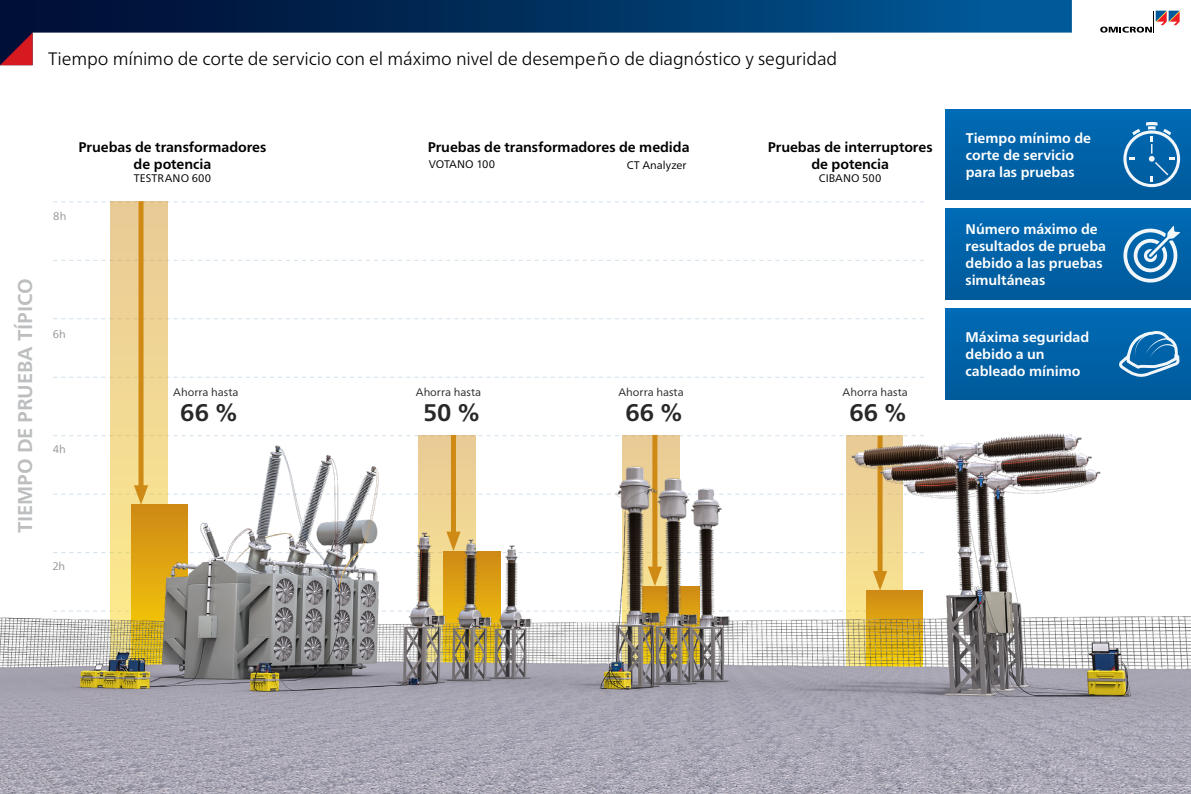
<style>
.page{position:relative;width:1191px;height:794px;background:#fff}
.page>*{position:absolute;margin:0;border:0;box-sizing:border-box;transform-origin:0 0}
.Vorwort{font:700 24px "Frutiger Neue LTW1 G";letter-spacing:.005em;color:#292829}
.Vorwort-2{font:700 20px "Frutiger Neue LTW1 G";letter-spacing:-.005em;color:#bcbec0}
.Content_-_Page_Headl{font:300 18px "Frutiger Neue LTW1 G";letter-spacing:-.01em;color:#000}
.Vorwort-3{font:700 14px/16.8px "Frutiger Neue LTW1 G";letter-spacing:-.005em;color:#fff}
.Vorwort-4{font:700 14px/16.8px "Frutiger Neue LTW1 G";color:#000;text-align:center}
.Vorwort-5{font:11px "Frutiger Neue LTW1 G";color:#292829}
.Vorwort-6{font:11px "Frutiger Neue LTW1 G";color:#000}
.Vorwort-7{font:11px "Frutiger Neue LTW1 G";color:#939598}
</style>
<div class="page">
<svg style="left:0;top:0;width:1071px;height:33px;background:#023464"></svg>
<svg style="left:0;top:33px;width:33px;height:32px"></svg>
<svg style="left:1100px;top:11px;width:79px;height:22px"></svg>
<svg style="left:53px;top:318px;width:870px;height:1px"></svg>
<svg style="left:53px;top:260px;width:870px;height:1px"></svg>
<svg style="left:53px;top:201px;width:870px;height:1px"></svg>
<div style="left:111px;top:201px;width:56px;height:467px;background:#eccf95"></div>
<div style="left:138px;top:201px;width:5px;height:292px;background:#ce8a14"></div>
<img style="left:0;top:351px;width:1191px;height:443px">
<div style="left:946px;top:109px;width:245px;height:91px;background:linear-gradient(to right,#0062a8,#0062a8)"></div>
<svg style="left:1123px;top:122px;width:57px;height:65px;background:#3180b8"></svg>
<div style="left:945px;top:209px;width:246px;height:90px;background:linear-gradient(to right,#0062a8,#0062a8)"></div>
<svg style="left:1123px;top:226px;width:57px;height:56px"></svg>
<div style="left:945px;top:308px;width:246px;height:91px;background:linear-gradient(to right,#0062a8,#0062a8)"></div>
<svg style="left:1117px;top:329px;width:63px;height:49px;background:#3583ba"></svg>
<p class="Content_-_Page_Headl" style="left:48px;top:48px;width:790px">Tiempo mínimo de corte de servicio con el máximo nivel de desempeño de diagnóstico y seguridad</p>
<p class="Vorwort-7" style="left:53px;top:210px;width:15px">8h</p>
<p class="Vorwort-4" style="left:79px;top:139px;width:189px">Pruebas de transformadores de potencia</p>
<p class="Vorwort-6" style="left:134px;top:172px;width:79px">TESTRANO 600</p>
<p class="Vorwort-2" style="left:13px;top:533px;width:256px;rotate:-90deg">TIEMPO DE PRUEBA TÍPICO</p>
<p class="Vorwort-7" style="left:53px;top:327px;width:15px">6h</p>
<p class="Vorwort-7" style="left:53px;top:442px;width:15px">4h</p>
<p class="Vorwort-7" style="left:52px;top:559px;width:14px">2h</p>
<p class="Vorwort-5" style="left:173px;top:385px;width:67px">Ahorra hasta</p>
<p class="Vorwort" style="left:180px;top:398px;width:59px">66 %</p>
<p class="Vorwort-4" style="left:428px;top:139px;width:263px">Pruebas de transformadores de medida</p>
<p class="Vorwort-3" style="left:965px;top:130px;width:127px">Tiempo mínimo de corte de servicio para las pruebas</p>
<p class="Vorwort-4" style="left:768px;top:139px;width:166px">Pruebas de interruptores de potencia</p>
<p class="Vorwort-6" style="left:819px;top:172px;width:64px">CIBANO 500</p>
<p class="Vorwort-6" style="left:429px;top:158px;width:68px">VOTANO 100</p>
<p class="Vorwort-6" style="left:627px;top:158px;width:61px">CT Analyzer</p>
<p class="Vorwort-3" style="left:965px;top:221px;width:142px">Número máximo de resultados de prueba debido a las pruebas simultáneas</p>
<p class="Vorwort-5" style="left:416px;top:385px;width:67px">Ahorra hasta</p>
<p class="Vorwort" style="left:423px;top:398px;width:59px">50 %</p>
<p class="Vorwort-5" style="left:618px;top:385px;width:67px">Ahorra hasta</p>
<p class="Vorwort" style="left:625px;top:398px;width:59px">66 %</p>
<p class="Vorwort-5" style="left:842px;top:385px;width:67px">Ahorra hasta</p>
<p class="Vorwort" style="left:849px;top:398px;width:59px">66 %</p>
<p class="Vorwort-3" style="left:965px;top:329px;width:125px">Máxima seguridad debido a un cableado mínimo</p>
</div>
